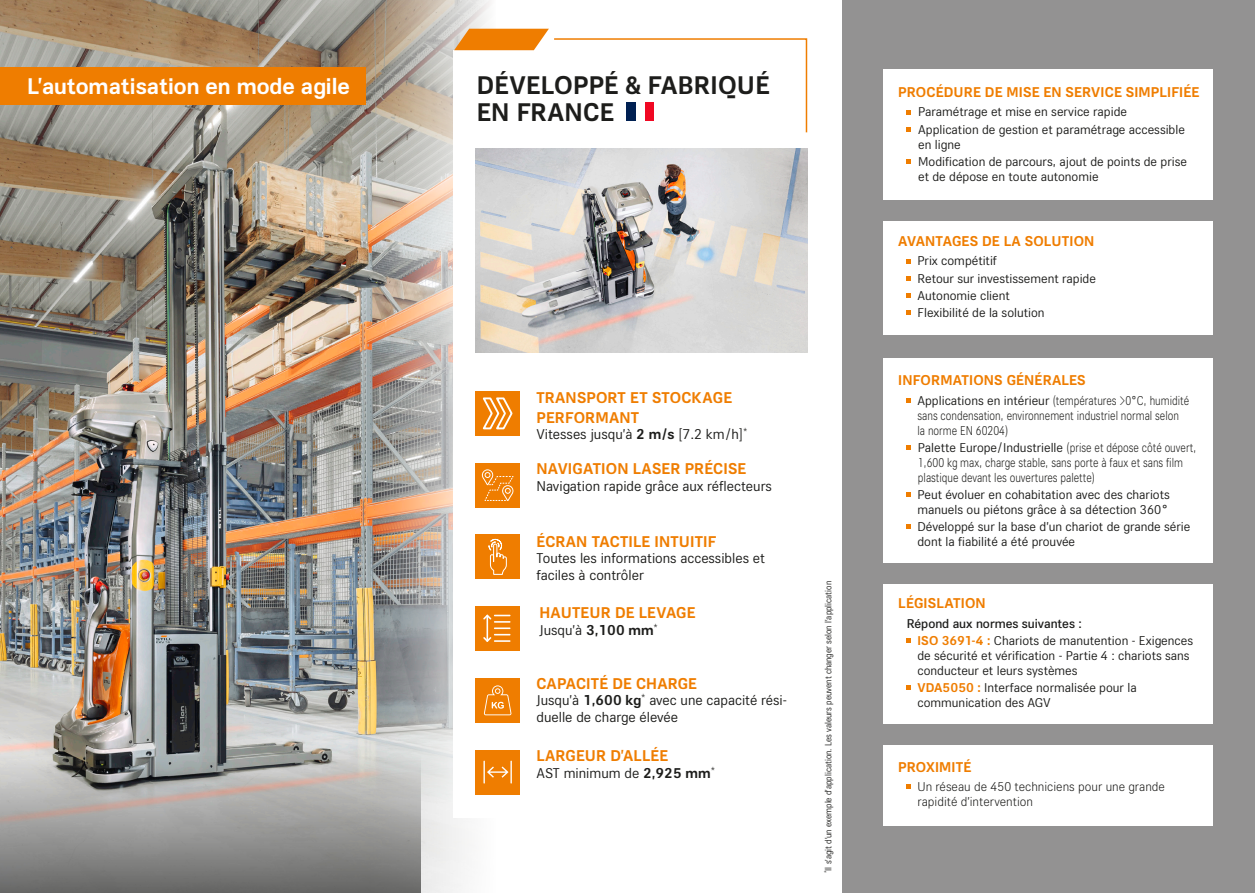
<style>
.page{position:relative;width:1255px;height:893px;background:#fff}
.page>*{position:absolute;margin:0;border:0;box-sizing:border-box;transform-origin:0 0}
.t1{font:700 27px/27px "STILL Type";letter-spacing:.01em;color:#1d1d1b}
.t2{font:700 24px "STILL Type";color:#fff}
.t3{font:700 16.5px/19.8px "STILL Type";letter-spacing:.01em;color:#ef7d00}
.t4{font:15px/16.5px "STILL Type";color:#1d1d1b}
.t5{font:700 15px "STILL Type";letter-spacing:.01em;color:#ef7d00}
.t6{font:13.5px/17.1px "STILL Type";color:#1d1d1b}
.t7{font:300 13.5px/15px "STILL Type";color:#1d1d1b;scale:.85 1}
.t8{font:300 13.5px/15px "STILL Type";color:#1d1d1b}
.t9{font:9.75px "STILL Type";color:#1d1d1b;scale:.9 1}
.s1{font-weight:700}
.s2{font-weight:400}
.s3{font-weight:500}
.s4{font-weight:700;color:#ef7d00}
</style>
<div class="page">
<div style="left:842px;top:0;width:412px;height:893px;background:#939292"></div>
<img style="left:0;top:0;width:495px;height:893px">
<svg style="left:0;top:756px;width:421px;height:137px;background:#959492"></svg>
<div style="left:454px;top:50px;width:355px;height:768px;background:#fff"></div>
<div style="left:882px;top:70px;width:330px;height:130px;background:#fff"></div>
<svg style="left:906px;top:110px;width:4px;height:4px"></svg>
<svg style="left:906px;top:127px;width:4px;height:4px"></svg>
<svg style="left:906px;top:160px;width:4px;height:4px"></svg>
<div style="left:882px;top:584px;width:330px;height:140px;background:#fff"></div>
<svg style="left:906px;top:639px;width:4px;height:4px"></svg>
<svg style="left:906px;top:686px;width:4px;height:4px"></svg>
<div style="left:475px;top:391px;width:45px;height:45px;background:#ef7d00"></div>
<svg style="left:482px;top:397px;width:31px;height:33px"></svg>
<div style="left:475px;top:463px;width:45px;height:45px;background:#ef7d00"></div>
<svg style="left:481px;top:469px;width:33px;height:32px"></svg>
<div style="left:475px;top:534px;width:45px;height:45px;background:#ef7d00"></div>
<svg style="left:488px;top:538px;width:19px;height:37px"></svg>
<div style="left:475px;top:606px;width:45px;height:45px;background:#ef7d00"></div>
<svg style="left:483px;top:615px;width:27px;height:27px"></svg>
<hr style="left:486px;top:615px;width:2px;height:27px;background:#fff">
<div style="left:475px;top:678px;width:45px;height:45px;background:#ef7d00"></div>
<svg style="left:484px;top:685px;width:27px;height:30px"></svg>
<div style="left:475px;top:750px;width:45px;height:45px;background:#ef7d00"></div>
<svg style="left:487px;top:766px;width:21px;height:12px"></svg>
<hr style="left:483px;top:761px;width:2px;height:22px;background:#fff">
<hr style="left:510px;top:761px;width:2px;height:22px;background:#fff">
<div style="left:882px;top:221px;width:330px;height:114px;background:#fff"></div>
<svg style="left:906px;top:259px;width:4px;height:4px"></svg>
<svg style="left:906px;top:276px;width:4px;height:4px"></svg>
<svg style="left:906px;top:293px;width:4px;height:5px"></svg>
<svg style="left:906px;top:311px;width:4px;height:4px"></svg>
<div style="left:882px;top:359px;width:330px;height:204px;background:#fff"></div>
<svg style="left:906px;top:399px;width:4px;height:4px"></svg>
<svg style="left:906px;top:445px;width:5px;height:5px"></svg>
<svg style="left:906px;top:493px;width:4px;height:4px"></svg>
<svg style="left:906px;top:525px;width:4px;height:4px"></svg>
<div style="left:882px;top:745px;width:330px;height:81px;background:#fff"></div>
<svg style="left:906px;top:785px;width:4px;height:4px"></svg>
<img style="left:475px;top:148px;width:332px;height:204px">
<svg style="left:454px;top:29px;width:354px;height:104px"></svg>
<div style="left:0;top:67px;width:366px;height:38px;background:#ef7d00"></div>
<div style="left:644px;top:103px;width:9px;height:18px;background:#f00823"></div>
<div style="left:635px;top:103px;width:9px;height:18px;background:#fff"></div>
<div style="left:626px;top:103px;width:9px;height:18px;background:#002052"></div>
<h2 class="t2" style="left:27px;top:70px;width:324px">L’automatisation en mode agile</h2>
<h1 class="t1" style="left:477px;top:70px;width:294px">DÉVELOPPÉ &amp; FABRIQUÉ<br>EN FRANCE</h1>
<p class="t3" style="left:536px;top:387px;width:197px">TRANSPORT ET STOCKAGE<br>PERFORMANT</p>
<p class="t4" style="left:536px;top:425px;width:212px">Vitesses jusqu’à <span class="s1">2 m/s</span> [7.2 km/h]<sup>*</sup></p>
<p class="t3" style="left:536px;top:458px;width:211px">NAVIGATION LASER PRÉCISE</p>
<p class="t4" style="left:536px;top:477px;width:237px">Navigation rapide grâce aux réflecteurs</p>
<p class="t3" style="left:536px;top:530px;width:181px">ÉCRAN TACTILE INTUITIF</p>
<p class="t4" style="left:536px;top:549px;width:230px">Toutes les informations accessibles et faciles à contrôler</p>
<p class="t3" style="left:539px;top:602px;width:157px">HAUTEUR DE LEVAGE</p>
<p class="t4" style="left:539px;top:620px;width:120px">Jusqu’à <span class="s1">3,100 mm</span><sup>*</sup></p>
<p class="t3" style="left:536px;top:672px;width:162px">CAPACITÉ DE CHARGE</p>
<p class="t4" style="left:536px;top:691px;width:252px">Jusqu’à <span class="s1">1,600 kg</span><sup>*</sup> avec une capacité rési&shy;duelle de charge élevée</p>
<p class="t3" style="left:536px;top:745px;width:133px">LARGEUR D’ALLÉE</p>
<p class="t4" style="left:536px;top:764px;width:180px">AST minimum de <span class="s1">2,925 mm</span><sup>*</sup></p>
<p class="t9" style="left:821px;top:873px;width:326px;rotate:-90deg"><sup>*</sup>Il s’agit d’un exemple d’application. Les valeurs peuvent changer selon l’application</p>
<p class="t5" style="left:898px;top:82px;width:302px">PROCÉDURE DE MISE EN SERVICE SIMPLIFIÉE</p>
<p class="t6" style="left:918px;top:103px;width:268px">Paramétrage et mise en service rapide<br>Application de gestion et paramétrage accessible</p>
<p class="t6" style="left:918px;top:135px;width:270px">en ligne<br>Modification de parcours, ajout de points de prise</p>
<p class="t6" style="left:918px;top:167px;width:182px">et de dépose en toute autonomie</p>
<p class="t5" style="left:898px;top:231px;width:198px">AVANTAGES DE LA SOLUTION</p>
<p class="t6" style="left:917px;top:252px;width:180px">Prix compétitif<br>Retour sur investissement rapide<br>Autonomie client<br>Flexibilité de la solution</p>
<p class="t5" style="left:898px;top:371px;width:189px">INFORMATIONS GÉNÉRALES</p>
<p class="t7" style="left:917px;top:392px;width:321px"><span class="s2">Applications en intérieur</span> (températures &gt;0°C, humidité sans condensation, environnement industriel normal selon la norme EN 60204)</p>
<p class="t7" style="left:917px;top:439px;width:329px"><span class="s2">Palette Europe/Industrielle</span> (prise et dépose côté ouvert,<br>1,600 kg max, charge stable, sans porte à faux et sans film plastique devant les ouvertures palette)</p>
<p class="t6" style="left:917px;top:486px;width:254px;line-height:15px">Peut évoluer en cohabitation avec des chariots manuels ou piétons grâce à sa détection 360°</p>
<p class="t6" style="left:917px;top:518px;width:274px;line-height:15px">Développé sur la base d’un chariot de grande série dont la fiabilité a été prouvée</p>
<p class="t5" style="left:898px;top:594px;width:89px">LÉGISLATION</p>
<p class="t6" style="left:917px;top:614px;width:277px;text-indent:-11px"><span class="s3">Répond aux normes suivantes :<br></span><span class="s4">ISO 3691-4 :</span> Chariots de manutention - Exigences</p>
<p class="t6" style="left:917px;top:647px;width:274px;line-height:15px">de sécurité et vérification - Partie 4 : chariots sans conducteur et leurs systèmes</p>
<p class="t6" style="left:917px;top:679px;width:221px;line-height:15px"><span class="s4">VDA5050 :</span> Interface normalisée pour la communication des AGV</p>
<p class="t5" style="left:898px;top:757px;width:74px">PROXIMITÉ</p>
<p class="t8" style="left:917px;top:778px;width:249px">Un réseau de 450 techniciens pour une grande rapidité d’intervention</p>
</div>
